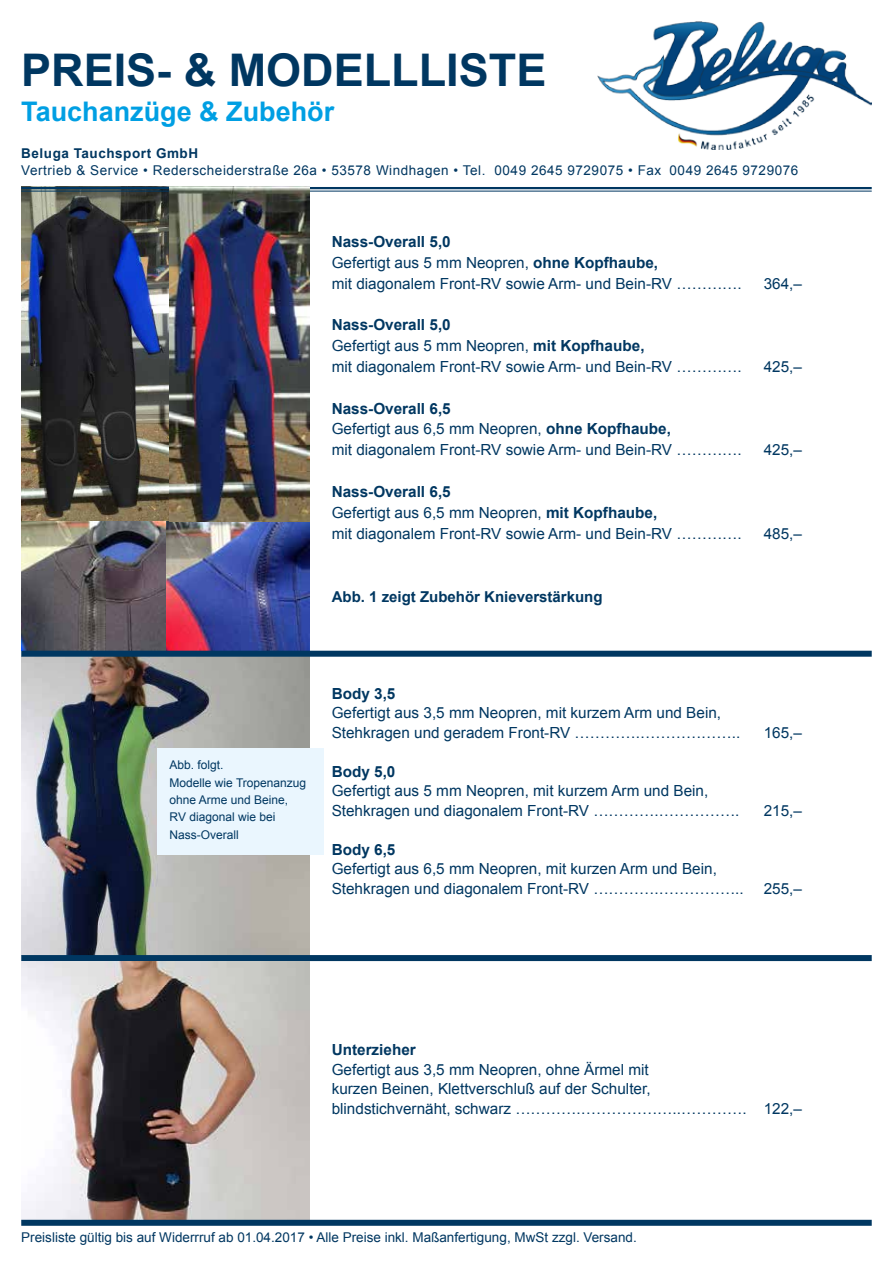
<style>
.page{position:relative;width:893px;height:1263px;background:#fff}
.page>*{position:absolute;margin:0;border:0;box-sizing:border-box;transform-origin:0 0}
.t1{font:700 45px "Arial";color:#003761}
.t2{font:700 27px "Arial";color:#009fe3}
.t3{font:15.3px/20.9px "Arial";color:#003761}
.t4{font:700 15.3px "Arial";color:#003761}
.t5{font:700 15px "Arial";color:#003761}
.t6{font:13.5px "Arial";letter-spacing:.04em;color:#003761}
.t7{font:13.5px "Arial";color:#003761}
.t8{font:700 13.5px "Arial";letter-spacing:.04em;color:#003761}
.t9{font:12px/17.4px "Arial";color:#003761}
.s1{font-weight:700}
</style>
<div class="page">
<img style="left:21px;top:189px;width:288px;height:462px">
<img style="left:21px;top:657px;width:288px;height:298px">
<div style="left:157px;top:748px;width:167px;height:107px;background:#eaf6fe"></div>
<hr style="left:21px;top:187px;width:851px;height:2px;background:#003761">
<hr style="left:21px;top:191px;width:851px;height:1px;background:#003761">
<div style="left:21px;top:651px;width:851px;height:6px;background:#003761"></div>
<div style="left:21px;top:955px;width:851px;height:6px;background:#003761"></div>
<img style="left:21px;top:961px;width:288px;height:259px">
<div style="left:21px;top:1220px;width:851px;height:6px;background:#003761"></div>
<img style="left:598px;top:21px;width:274px;height:128px">
<h1 class="t1" style="left:21px;top:40px;width:527px">PREIS- &amp; MODELLLISTE</h1>
<h2 class="t2" style="left:21px;top:94px;width:315px">Tauchanzüge &amp; Zubehör</h2>
<p class="t8" style="left:21px;top:144px;width:178px">Beluga Tauchsport GmbH</p>
<p class="t6" style="left:21px;top:161px;width:779px">Vertrieb &amp; Service • Rederscheiderstraße 26a • 53578 Windhagen • Tel. 0049 2645 9729075 • Fax 0049 2645 9729076</p>
<p class="t3" style="left:332px;top:231px;width:412px"><span class="s1">Nass-Overall 5,0<br></span>Gefertigt aus 5 mm Neopren, <span class="s1">ohne Kopfhaube,<br></span>mit diagonalem Front-RV sowie Arm- und Bein-RV ………….</p>
<p class="t3" style="left:332px;top:315px;width:412px"><span class="s1">Nass-Overall 5,0<br></span>Gefertigt aus 5 mm Neopren, <span class="s1">mit Kopfhaube,<br></span>mit diagonalem Front-RV sowie Arm- und Bein-RV ………….</p>
<p class="t3" style="left:332px;top:398px;width:412px"><span class="s1">Nass-Overall 6,5<br></span>Gefertigt aus 6,5 mm Neopren, <span class="s1">ohne Kopfhaube,<br></span>mit diagonalem Front-RV sowie Arm- und Bein-RV ………….</p>
<p class="t3" style="left:332px;top:481px;width:412px"><span class="s1">Nass-Overall 6,5<br></span>Gefertigt aus 6,5 mm Neopren, <span class="s1">mit Kopfhaube,<br></span>mit diagonalem Front-RV sowie Arm- und Bein-RV ………….</p>
<p class="t5" style="left:332px;top:587px;width:272px">Abb. 1 zeigt Zubehör Knieverstärkung</p>
<p class="t3" style="left:764px;top:273px;width:40px">364,–</p>
<p class="t3" style="left:764px;top:356px;width:40px">425,–</p>
<p class="t3" style="left:764px;top:440px;width:40px">425,–</p>
<p class="t3" style="left:764px;top:523px;width:40px">485,–</p>
<p class="t9" style="left:170px;top:756px;width:138px">Abb. folgt.<br>Modelle wie Tropenanzug ohne Arme und Beine,<br>RV diagonal wie bei<br>Nass-Overall</p>
<p class="t4" style="left:332px;top:683px;width:65px">Body 3,5</p>
<p class="t3" style="left:332px;top:703px;width:410px;line-height:19.5px">Gefertigt aus 3,5 mm Neopren, mit kurzem Arm und Bein,<br>Stehkragen und geradem Front-RV ………….………………..</p>
<p class="t4" style="left:332px;top:761px;width:65px">Body 5,0</p>
<p class="t3" style="left:332px;top:781px;width:409px;line-height:19.5px">Gefertigt aus 5 mm Neopren, mit kurzem Arm und Bein,<br>Stehkragen und diagonalem Front-RV ………….…………….</p>
<p class="t4" style="left:332px;top:839px;width:65px">Body 6,5</p>
<p class="t3" style="left:332px;top:859px;width:414px;line-height:19.5px">Gefertigt aus 6,5 mm Neopren, mit kurzen Arm und Bein,<br>Stehkragen und diagonalem Front-RV ………….……………..</p>
<p class="t3" style="left:764px;top:722px;width:40px">165,–</p>
<p class="t3" style="left:764px;top:800px;width:40px">215,–</p>
<p class="t3" style="left:764px;top:878px;width:40px">255,–</p>
<p class="t4" style="left:332px;top:1040px;width:86px">Unterzieher</p>
<p class="t3" style="left:332px;top:1060px;width:472px;line-height:19.5px">Gefertigt aus 3,5 mm Neopren, ohne Ärmel mit<br>kurzen Beinen, Klettverschluß auf der Schulter,<br>blindstichvernäht, schwarz ………….………………..…………. 122,–</p>
<p class="t7" style="left:21px;top:1228px;width:617px">Preisliste gültig bis auf Widerrruf ab 01.04.2017 • Alle Preise inkl. Maßanfertigung, MwSt zzgl. Versand.</p>
</div>
